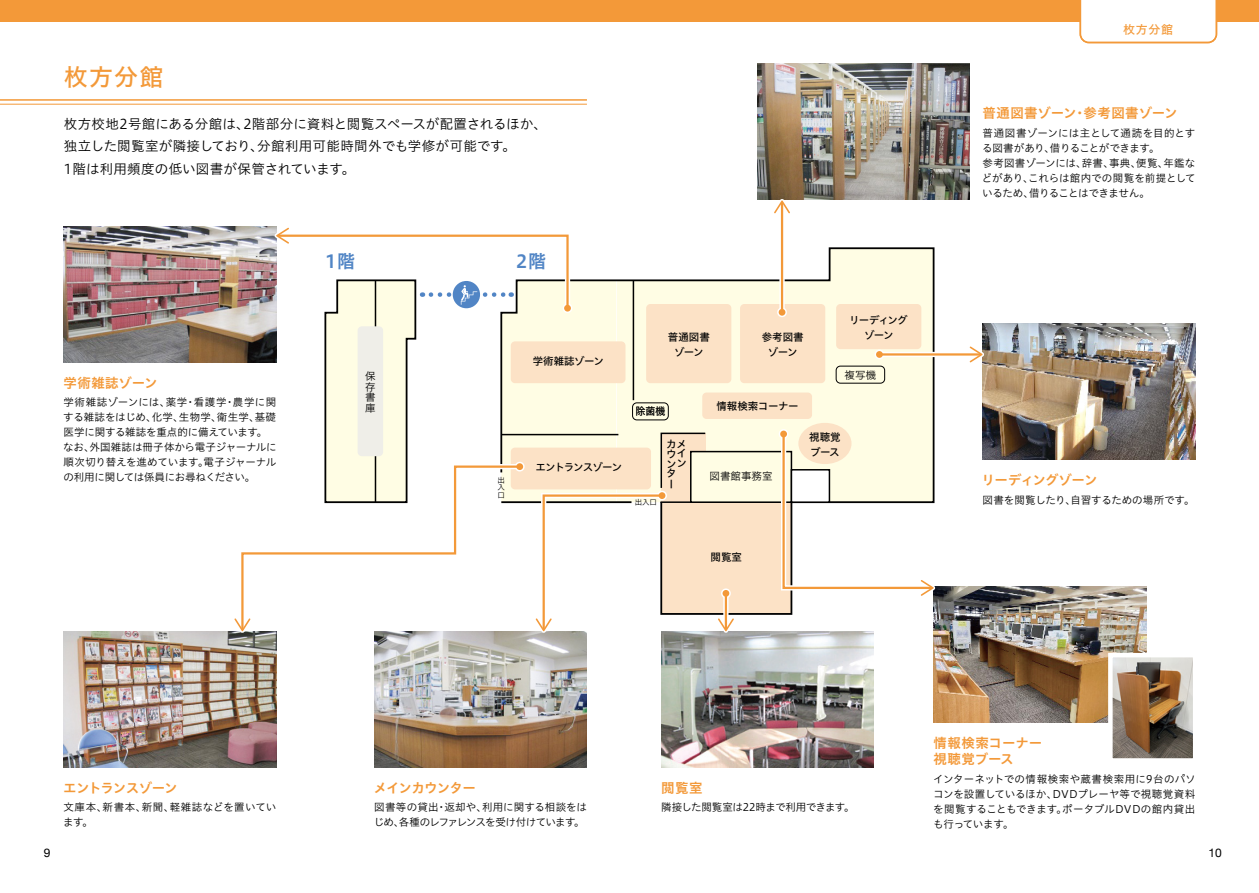
<style>
.page{position:relative;width:1259px;height:893px;background:#fff}
.page>*{position:absolute;margin:0;border:0;box-sizing:border-box;transform-origin:0 0}
.t1{font:24px "Hiragino UD Sans Std W5";color:#f39939}
.t2{font:18px "Hiragino UD Sans Std W6";color:#5185c5}
.t3{font:13.5px/22.5px "Hiragino UD Sans Std W3";letter-spacing:.015em;color:#000}
.t4{font:13.5px "Hiragino UD Sans Std W6";letter-spacing:.01em;color:#f39939}
.t5{font:13.5px/16.5px "Hiragino UD Sans Std W6";letter-spacing:-.005em;color:#f39939}
.t6{font:13.5px "Hiragino UD Sans Std W6";letter-spacing:-.05em;color:#f39939}
.t7{font:13.5px "Hiragino UD Sans Std W6";letter-spacing:-.065em;color:#f39939}
.t8{font:13.5px "Hiragino UD Sans Std W6";letter-spacing:-.055em;color:#f39939}
.t9{font:13.5px "Hiragino UD Sans Std W6";letter-spacing:-.03em;color:#f39939}
.t10{font:12px "Hiragino UD Sans Std W5";color:#f39939}
.t11{font:12px "Helvetica Neue";color:#000}
.t12{font:10.5px/15px "Hiragino UD Sans Std W3";letter-spacing:-.01em;color:#000}
.t13{font:10.5px/15px "Hiragino UD Sans Std W5";letter-spacing:-.045em;color:#000;text-align:center}
.t14{font:10.5px/15px "Hiragino UD Sans Std W3";letter-spacing:.035em;color:#000}
.t15{font:10.5px "Hiragino UD Sans Std W3";letter-spacing:-.03em;color:#000}
.t16{font:10.5px/15px "Hiragino UD Sans Std W5";letter-spacing:-.08em;color:#000;text-align:center}
.t17{font:10.5px "Hiragino UD Sans Std W5";letter-spacing:-.095em;color:#000}
.t18{font:10.5px "Hiragino UD Sans Std W5";letter-spacing:-.02em;color:#000}
.t19{font:10.5px "Hiragino UD Sans Std W3";letter-spacing:-.01em;color:#000;scale:.95 1}
.t20{font:7.5px/7.5px "Hiragino UD Sans Std W3";color:#000;text-align:justify}
</style>
<div class="page">
<div style="left:0;top:0;width:642px;height:21px;background:#f39939"></div>
<hr style="left:0;top:99px;width:587px;height:2px;background:#f39939">
<hr style="left:0;top:104px;width:587px;height:1px;background:#f39939">
<img style="left:64px;top:226px;width:208px;height:136px">
<img style="left:64px;top:631px;width:212px;height:136px">
<img style="left:374px;top:635px;width:212px;height:132px">
<svg style="left:241px;top:552px;width:31px;height:80px"></svg>
<svg style="left:230px;top:614px;width:24px;height:21px"></svg>
<div style="left:617px;top:0;width:642px;height:21px;background:#f39939"></div>
<svg style="left:1079px;top:0;width:139px;height:44px"></svg>
<svg style="left:707px;top:247px;width:228px;height:368px;background:#f8ecd5"></svg>
<div style="left:691px;top:452px;width:100px;height:50px;background:#fffde4"></div>
<div style="left:690px;top:451px;width:102px;height:52px;border:2px solid #000"></div>
<div style="left:798px;top:423px;width:53px;height:41px;background:#fce2c6;border-radius:50%"></div>
<img style="left:982px;top:323px;width:213px;height:137px">
<img style="left:757px;top:64px;width:212px;height:136px">
<img style="left:933px;top:586px;width:213px;height:136px">
<img style="left:661px;top:631px;width:213px;height:136px">
<div style="left:874px;top:350px;width:10px;height:9px;border:3px solid #fff;border-radius:50%"></div>
<div style="left:723px;top:592px;width:5px;height:39px;border:3px solid #fff"></div>
<div style="left:721px;top:588px;width:10px;height:10px;border:3px solid #fff;border-radius:50%"></div>
<hr style="left:725px;top:593px;width:2px;height:36px;background:#f39939">
<svg style="left:714px;top:614px;width:24px;height:21px"></svg>
<div style="left:722px;top:590px;width:7px;height:7px;background:#f39939;border-radius:50%"></div>
<div style="left:779px;top:201px;width:5px;height:113px;border:3px solid #fff"></div>
<div style="left:777px;top:307px;width:10px;height:10px;border:3px solid #fff;border-radius:50%"></div>
<hr style="left:781px;top:202px;width:2px;height:110px;background:#f39939">
<svg style="left:770px;top:196px;width:24px;height:21px"></svg>
<div style="left:778px;top:309px;width:7px;height:7px;background:#f39939;border-radius:50%"></div>
<svg style="left:272px;top:226px;width:435px;height:409px"></svg>
<div style="left:658px;top:492px;width:7px;height:7px;background:#f39939;border-radius:50%"></div>
<hr style="left:879px;top:353px;width:101px;height:3px;background:#f39939">
<div style="left:876px;top:351px;width:7px;height:7px;background:#f39939;border-radius:50%"></div>
<svg style="left:965px;top:342px;width:21px;height:24px"></svg>
<div style="left:778px;top:429px;width:10px;height:10px;border:3px solid #fff;border-radius:50%"></div>
<svg style="left:779px;top:431px;width:158px;height:169px"></svg>
<img style="left:1113px;top:658px;width:79px;height:100px">
<div style="left:1108px;top:653px;width:89px;height:110px;border:4px solid #fff"></div>
<h1 class="t1" style="left:64px;top:59px;width:101px">枚方分館</h1>
<p class="t3" style="left:64px;top:112px;width:484px">枚方校地2号館にある分館は、2階部分に資料と閲覧スペースが配置されるほか、独立した閲覧室が隣接しており、分館利用可能時間外でも学修が可能です。<br>1階は利用頻度の低い図書が保管されています。</p>
<p class="t4" style="left:64px;top:372px;width:96px">学術雑誌ゾーン</p>
<p class="t12" style="left:63px;top:394px;width:215px">学術雑誌ゾーンには、薬学・看護学・農学に関する雑誌をはじめ、化学、生物学、衛生学、基礎医学に関する雑誌を重点的に備えています。なお、外国雑誌は冊子体から電子ジャーナルに順次切り替えを進めています。電子ジャーナルの利用に関しては係員にお尋ねください。</p>
<h2 class="t2" style="left:325px;top:248px;width:31px">1階</h2>
<h2 class="t2" style="left:516px;top:248px;width:31px">2階</h2>
<p class="t12" style="left:365px;top:371px;width:12px;line-height:10.5px;text-align:justify">保存書庫</p>
<p class="t20" style="left:497px;top:476px;width:9px">出入口</p>
<p class="t18" style="left:533px;top:353px;width:73px">学術雑誌ゾーン</p>
<p class="t17" style="left:535px;top:459px;width:88px">エントランスゾーン</p>
<p class="t13" style="left:668px;top:329px;width:43px">普通図書ゾーン</p>
<p class="t13" style="left:762px;top:329px;width:43px">参考図書ゾーン</p>
<p class="t19" style="left:635px;top:404px;width:33px">除菌機</p>
<p class="t13" style="left:716px;top:398px;width:84px">情報検索コーナー</p>
<p class="t16" style="left:849px;top:312px;width:60px">リーディングゾーン</p>
<p class="t12" style="left:844px;top:367px;width:33px">複写機</p>
<p class="t20" style="left:635px;top:498px;width:24px">出入口</p>
<p class="t13" style="left:666px;top:438px;width:21px;line-height:9.6px;text-align:justify">カメウインン</p>
<p class="t13" style="left:666px;top:468px;width:10px;line-height:10.2px;text-align:left">ター</p>
<p class="t12" style="left:709px;top:468px;width:64px">図書館事務室</p>
<p class="t13" style="left:809px;top:429px;width:33px;text-align:left">視聴覚ブース</p>
<p class="t13" style="left:710px;top:549px;width:33px">閲覧室</p>
<p class="t10" style="left:1123px;top:20px;width:51px">枚方分館</p>
<p class="t4" style="left:982px;top:103px;width:197px">普通図書ゾーン・参考図書ゾーン</p>
<p class="t12" style="left:982px;top:125px;width:215px">普通図書ゾーンには主として通読を目的とする図書があり、借りることができます。<br>参考図書ゾーンには、辞書、事典、便覧、年鑑などがあり、これらは館内での閲覧を前提としているため、借りることはできません。</p>
<p class="t6" style="left:981px;top:469px;width:117px">リーディングゾーン</p>
<p class="t12" style="left:982px;top:492px;width:214px">図書を閲覧したり、自習するための場所です。</p>
<p class="t11" style="left:44px;top:844px;width:8px">9</p>
<p class="t5" style="left:933px;top:734px;width:110px">情報検索コーナー視聴覚ブース</p>
<p class="t7" style="left:63px;top:777px;width:116px">エントランスゾーン</p>
<p class="t12" style="left:933px;top:771px;width:264px;text-align:justify">インターネットでの情報検索や蔵書検索用に9台のパソコンを設置しているほか、DVDプレーヤ等で視聴覚資料を閲覧することもできます。ポータブルDVDの館内貸出も行っています。</p>
<p class="t9" style="left:661px;top:777px;width:43px">閲覧室</p>
<p class="t8" style="left:374px;top:777px;width:104px">メインカウンター</p>
<p class="t14" style="left:63px;top:799px;width:215px">文庫本、新書本、新聞、軽雑誌などを置いています。</p>
<p class="t12" style="left:374px;top:799px;width:215px">図書等の貸出・返却や、利用に関する相談をはじめ、各種のレファレンスを受け付けています。</p>
<p class="t15" style="left:661px;top:799px;width:195px">隣接した閲覧室は22時まで利用できます。</p>
<p class="t11" style="left:1208px;top:844px;width:15px">10</p>
</div>
